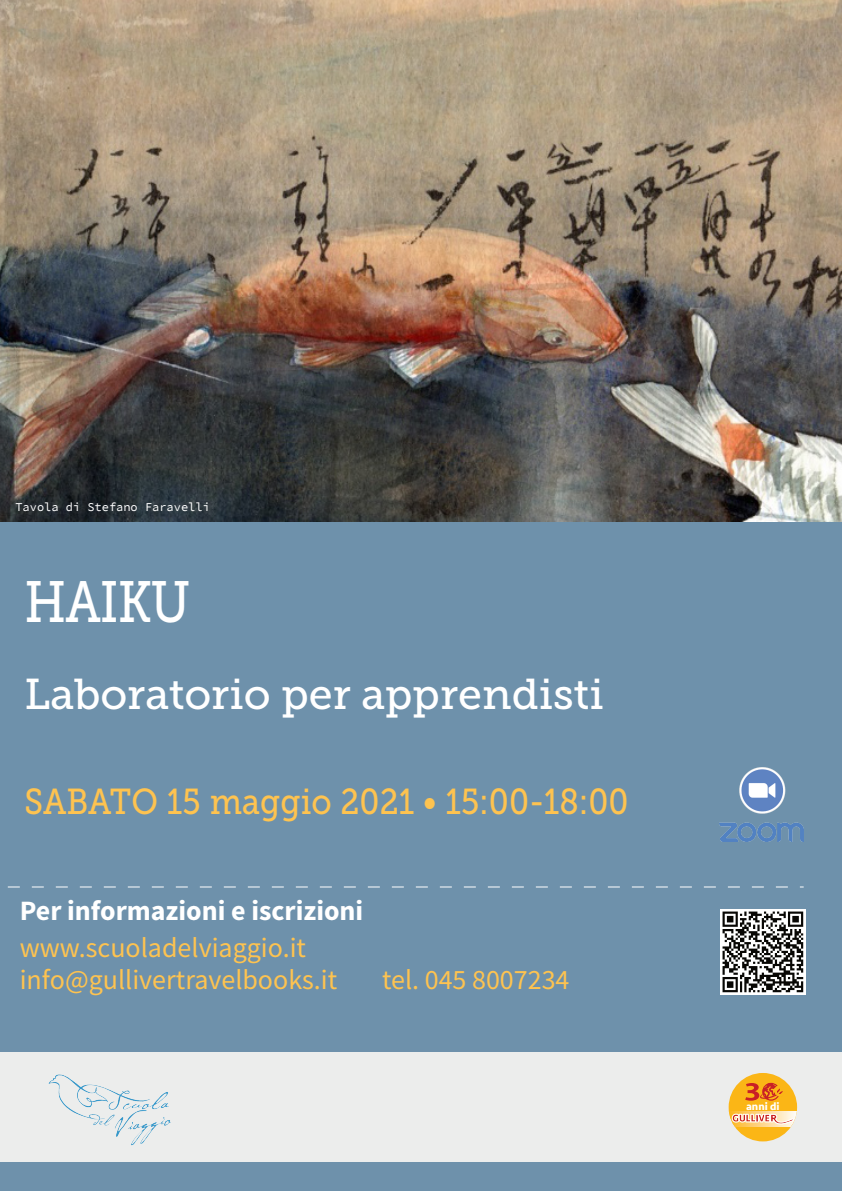
<style>
.page{position:relative;width:842px;height:1191px;background:#fff}
.page>*{position:absolute;margin:0;border:0;box-sizing:border-box;transform-origin:0 0}
.t1{font:58px "Museo Slab 500";letter-spacing:-.02em;color:#fff;scale:.85 1}
.t2{font:43px "Museo Slab 500";color:#fff}
.t3{font:36px "Museo Slab 500";color:#fec350;scale:.9 1}
.t4{font:28px/32px "Source Sans Pro";color:#fec350}
.t5{font:700 28px "Source Sans Pro";color:#fff}
.t6{font:12px "Source Code Pro";color:#fff}
.t7{font:700 11px "Seravek";color:#fff}
</style>
<div class="page">
<img style="left:0;top:0;width:842px;height:522px">
<div style="left:0;top:522px;width:842px;height:669px;background:#6e91ab"></div>
<svg style="left:7px;top:886px;width:797px;height:1px"></svg>
<div style="left:0;top:1052px;width:842px;height:110px;background:#ecedec"></div>
<img style="left:48px;top:1074px;width:123px;height:72px">
<img style="left:719px;top:768px;width:85px;height:73px">
<div style="left:729px;top:1073px;width:68px;height:68px;background:#fbb616;border-radius:50%"></div>
<svg style="left:729px;top:1081px;width:68px;height:46px"></svg>
<svg style="left:720px;top:909px;width:85px;height:85px"></svg>
<svg style="left:722px;top:911px;width:81px;height:81px"></svg>
<p class="t6" style="left:15px;top:502px;width:196px">Tavola di Stefano Faravelli</p>
<h1 class="t1" style="left:25px;top:579px;width:196px">HAIKU</h1>
<h2 class="t2" style="left:25px;top:677px;width:581px">Laboratorio per apprendisti</h2>
<p class="t3" style="left:25px;top:787px;width:673px">SABATO 15 maggio 2021 • 15:00-18:00</p>
<p class="t5" style="left:20px;top:899px;width:345px">Per informazioni e iscrizioni</p>
<p class="t4" style="left:20px;top:934px;width:319px">www.scuoladelviaggio.it info@gullivertravelbooks.it</p>
<p class="t4" style="left:382px;top:966px;width:189px">tel. 045 8007234</p>
<p class="t7" style="left:746px;top:1099px;width:35px">anni di</p>
</div>
